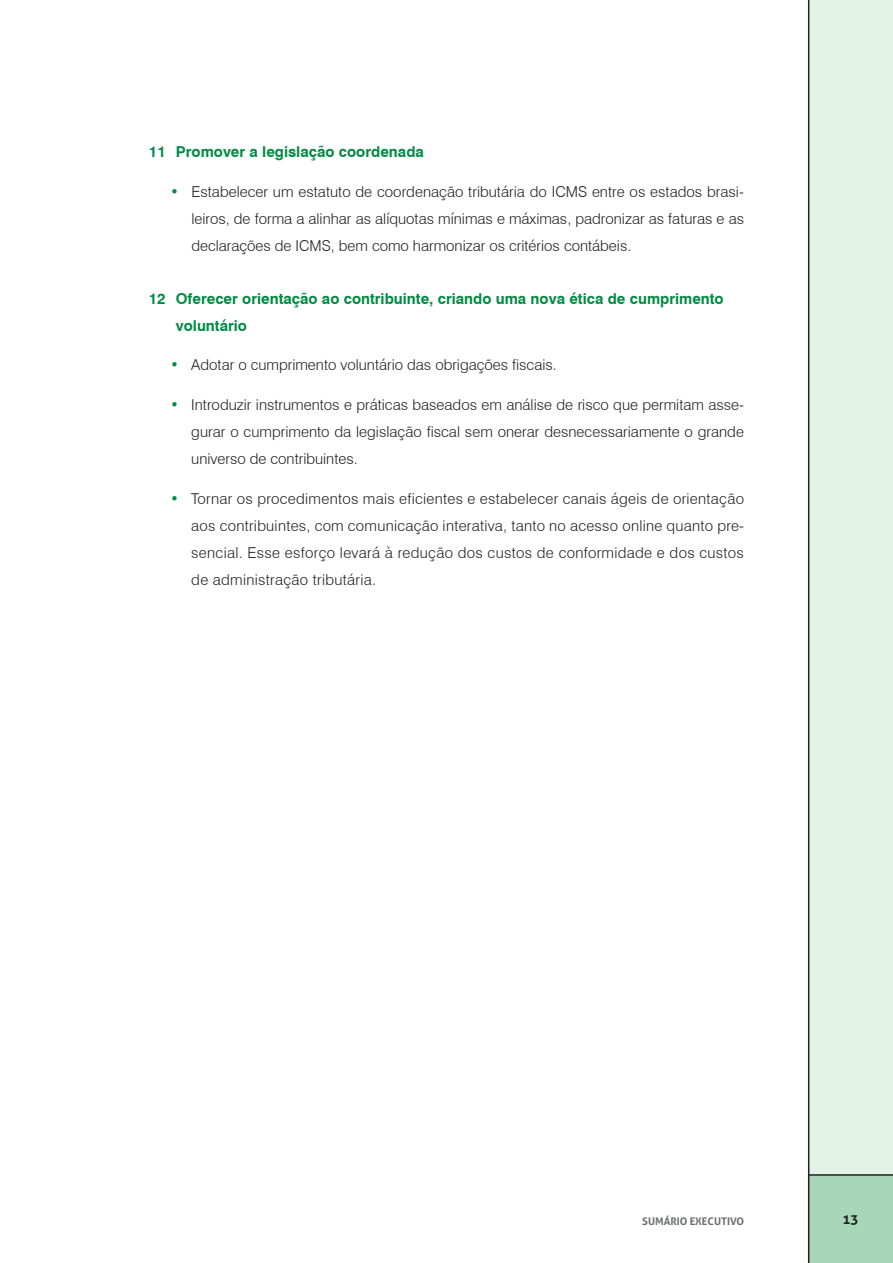
<style>
.page{position:relative;width:893px;height:1263px;background:#fff}
.page>*{position:absolute;margin:0;border:0;box-sizing:border-box;transform-origin:0 0}
.t1{font:300 15px/27px "Swiss 721 BT";color:#231f20;text-align:justify}
.t2{font:700 15px/27px "Swiss 721 BT";color:#008b43}
.t3{font:700 13.5px "Aller";color:#231f20}
.t4{font:700 10.5px "Aller";color:#6c6d70}
.s1{color:#008b43}
</style>
<div class="page">
<div style="left:809px;top:0;width:84px;height:1175px;background:#e3f2e7"></div>
<div style="left:808px;top:1175px;width:85px;height:88px;background:#a7d7b8"></div>
<hr style="left:808px;top:0;width:1px;height:1263px;background:#231f20">
<hr style="left:809px;top:1174px;width:84px;height:2px;background:#231f20">
<p class="t2" style="left:149px;top:138px;width:277px">11 Promover a legislação coordenada</p>
<p class="t1" style="left:191px;top:178px;width:554px;text-indent:-21px"><span class="s1">•</span> Estabelecer um estatuto de coordenação tributária do ICMS entre os estados brasi&shy;leiros, de forma a alinhar as alíquotas mínimas e máximas, padronizar as faturas e as declarações de ICMS, bem como harmonizar os critérios contábeis.</p>
<p class="t2" style="left:176px;top:285px;width:549px;text-indent:-27px">12 Oferecer orientação ao contribuinte, criando uma nova ética de cumprimento voluntário</p>
<p class="t1" style="left:170px;top:351px;width:388px"><span class="s1">•</span> Adotar o cumprimento voluntário das obrigações fiscais.</p>
<p class="t1" style="left:191px;top:391px;width:554px;text-indent:-21px"><span class="s1">•</span> Introduzir instrumentos e práticas baseados em análise de risco que permitam asse&shy;gurar o cumprimento da legislação fiscal sem onerar desnecessariamente o grande universo de contribuintes.</p>
<p class="t1" style="left:191px;top:485px;width:554px;text-indent:-21px"><span class="s1">•</span> Tornar os procedimentos mais eficientes e estabelecer canais ágeis de orientação aos contribuintes, com comunicação interativa, tanto no acesso online quanto pre&shy;sencial. Esse esforço levará à redução dos custos de conformidade e dos custos de administração tributária.</p>
<p class="t4" style="left:642px;top:1214px;width:103px">SUMÁRIO EXECUTIVO</p>
<p class="t3" style="left:842px;top:1211px;width:18px">13</p>
</div>
